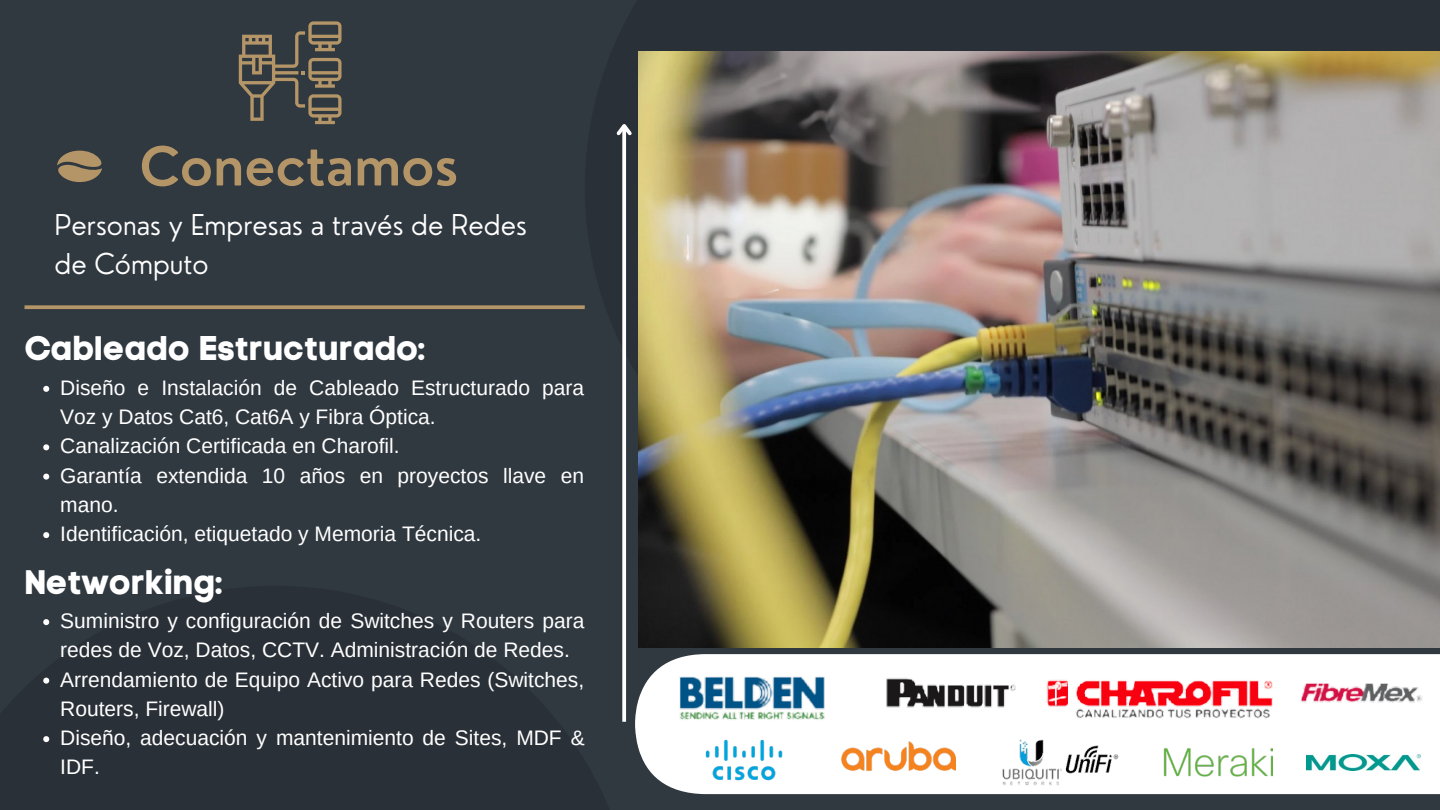
<style>
.page{position:relative;width:1440px;height:810px;background:#303840}
.page>*{position:absolute;margin:0;border:0;box-sizing:border-box;transform-origin:0 0}
.t1{font:600 52px "Nourd";color:#b49567}
.t2{font:34px "Code Pro Bold LC";color:#fff}
.t3{font:300 28px/39px "Nourd";color:#fff}
.t4{font:21px/29.2px "Arimo";color:#fff}
</style>
<div class="page">
<div style="left:0;top:586px;width:637px;height:224px;background:#2a3037"></div>
<div style="left:635px;top:654px;width:805px;height:140px;background:#fff"></div>
<div style="left:845px;top:0;width:595px;height:217px;background:#2a3037"></div>
<svg style="left:25px;top:305px;width:560px;height:4px;fill:#b49567"></svg>
<svg style="left:622px;top:139px;width:4px;height:583px;fill:#fff"></svg>
<svg style="left:616px;top:124px;width:16px;height:15px"></svg>
<img style="left:638px;top:51px;width:802px;height:597px">
<svg style="left:239px;top:21px;width:103px;height:103px"></svg>
<img style="left:652px;top:671px;width:788px;height:60px">
<svg style="left:57px;top:151px;width:45px;height:31px"></svg>
<img style="left:703px;top:738px;width:82px;height:44px">
<img style="left:841px;top:741px;width:114px;height:32px">
<img style="left:998px;top:728px;width:123px;height:67px">
<img style="left:1156px;top:738px;width:116px;height:38px">
<img style="left:1306px;top:754px;width:115px;height:17px">
<svg style="left:43px;top:386px;width:6px;height:6px"></svg>
<svg style="left:43px;top:444px;width:6px;height:6px"></svg>
<svg style="left:43px;top:474px;width:6px;height:6px"></svg>
<svg style="left:43px;top:532px;width:6px;height:6px"></svg>
<svg style="left:43px;top:619px;width:6px;height:6px"></svg>
<svg style="left:43px;top:678px;width:6px;height:6px"></svg>
<svg style="left:43px;top:736px;width:6px;height:6px"></svg>
<h1 class="t1" style="left:140px;top:134px;width:320px">Conectamos</h1>
<h3 class="t3" style="left:55px;top:205px;width:474px">Personas y Empresas a través de Redes de Cómputo</h3>
<h2 class="t2" style="left:25px;top:328px;width:404px">Cableado Estructurado:</h2>
<p class="t4" style="left:60px;top:373px;width:526px">Diseño e Instalación de Cableado Estructurado para Voz y Datos Cat6, Cat6A y Fibra Óptica.<br>Canalización Certificada en Charofil.<br>Garantía extendida 10 años en proyectos llave en mano.<br>Identificación, etiquetado y Memoria Técnica.</p>
<h2 class="t2" style="left:25px;top:561px;width:201px">Networking:</h2>
<p class="t4" style="left:60px;top:606px;width:526px">Suministro y configuración de Switches y Routers para redes de Voz, Datos, CCTV. Administración de Redes.<br>Arrendamiento de Equipo Activo para Redes (Switches, Routers, Firewall)<br>Diseño, adecuación y mantenimiento de Sites, MDF &amp; IDF.</p>
</div>
